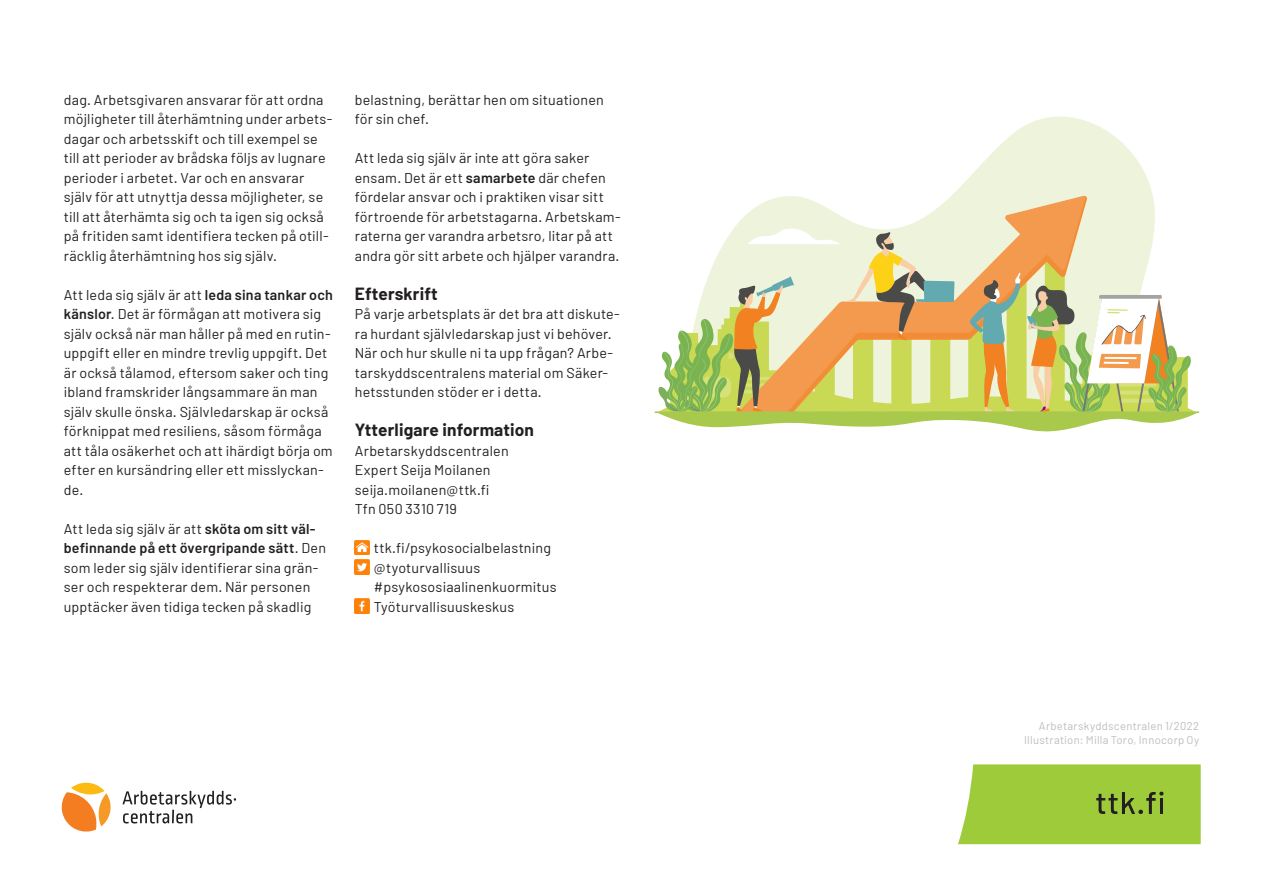
<style>
.page{position:relative;width:1263px;height:893px;background:#fff}
.page>*{position:absolute;margin:0;border:0;box-sizing:border-box;transform-origin:0 0}
.H2_Barlow_Bd_11_5{font:700 17.25px "Barlow";letter-spacing:.01em;color:#231f20}
.LEIPIS_Barlow_Reg_9{font:14.25px/19.5px "Barlow";letter-spacing:.015em;color:#231f20}
.LEIPIS_Barlow_Reg_9-2{font:11.25px/14.2px "Barlow";letter-spacing:.025em;color:#bcbdc0;text-align:right}
.s1{font-weight:600}
</style>
<div class="page">
<svg style="left:958px;top:764px;width:243px;height:80px;background:#9fc942"></svg>
<svg style="left:61px;top:782px;width:50px;height:50px"></svg>
<svg style="left:122px;top:791px;width:114px;height:32px"></svg>
<img style="left:355px;top:540px;width:14px;height:15px">
<img style="left:355px;top:560px;width:14px;height:14px">
<img style="left:355px;top:599px;width:14px;height:14px">
<svg style="left:735px;top:116px;width:420px;height:111px"></svg>
<svg style="left:787px;top:196px;width:300px;height:31px;fill:#f2f4db"></svg>
<svg style="left:658px;top:227px;width:539px;height:205px"></svg>
<hr style="left:655px;top:411px;width:544px;height:2px;background:#a8c94b">
<p class="LEIPIS_Barlow_Reg_9" style="left:64px;top:89px;width:270px">dag. Arbetsgivaren ansvarar för att ordna möjligheter till återhämtning under arbets&shy;dagar och arbetsskift och till exempel se till att perioder av brådska följs av lugnare perioder i arbetet. Var och en ansvarar själv för att utnyttja dessa möjligheter, se till att återhämta sig och ta igen sig också på fritiden samt identifiera tecken på otill&shy;räcklig återhämtning hos sig själv.</p>
<p class="LEIPIS_Barlow_Reg_9" style="left:64px;top:284px;width:271px">Att leda sig själv är att <span class="s1">leda sina tankar och känslor</span>. Det är förmågan att motivera sig själv också när man håller på med en rutin&shy;uppgift eller en mindre trevlig uppgift. Det är också tålamod, eftersom saker och ting ibland framskrider långsammare än man själv skulle önska. Självledarskap är också förknippat med resiliens, såsom förmåga att tåla osäkerhet och att ihärdigt börja om efter en kursändring eller ett misslyckan&shy;de.</p>
<p class="LEIPIS_Barlow_Reg_9" style="left:64px;top:518px;width:264px">Att leda sig själv är att <span class="s1">sköta om sitt väl&shy;befinnande på ett övergripande sätt</span>. Den som leder sig själv identifierar sina grän&shy;ser och respekterar dem. När personen upptäcker även tidiga tecken på skadlig</p>
<p class="LEIPIS_Barlow_Reg_9" style="left:355px;top:89px;width:251px">belastning, berättar hen om situationen för sin chef.</p>
<p class="LEIPIS_Barlow_Reg_9" style="left:355px;top:148px;width:267px">Att leda sig själv är inte att göra saker ensam. Det är ett <span class="s1">samarbete</span> där chefen fördelar ansvar och i praktiken visar sitt förtroende för arbetstagarna. Arbetskam&shy;raterna ger varandra arbetsro, litar på att andra gör sitt arbete och hjälper varandra.</p>
<p class="H2_Barlow_Bd_11_5" style="left:355px;top:283px;width:85px">Efterskrift</p>
<p class="LEIPIS_Barlow_Reg_9" style="left:355px;top:304px;width:266px">På varje arbetsplats är det bra att diskute&shy;ra hurdant självledarskap just vi behöver.<br>När och hur skulle ni ta upp frågan? Arbe&shy;tarskyddscentralens material om Säker&shy;hetsstunden stöder er i detta.</p>
<p class="H2_Barlow_Bd_11_5" style="left:355px;top:419px;width:181px">Ytterligare information</p>
<p class="LEIPIS_Barlow_Reg_9" style="left:355px;top:440px;width:155px">Arbetarskyddscentralen<br>Expert Seija Moilanen seija.moilanen@ttk.fi<br>Tfn 050 3310 719</p>
<p class="LEIPIS_Barlow_Reg_9" style="left:374px;top:538px;width:184px">ttk.fi/psykosocialbelastning @tyoturvallisuus #psykososiaalinenkuormitus<br>Työturvallisuuskeskus</p>
<p class="LEIPIS_Barlow_Reg_9-2" style="left:1024px;top:718px;width:177px">Arbetarskyddscentralen 1/2022<br>Illustration: Milla Toro, Innocorp Oy</p>
</div>
